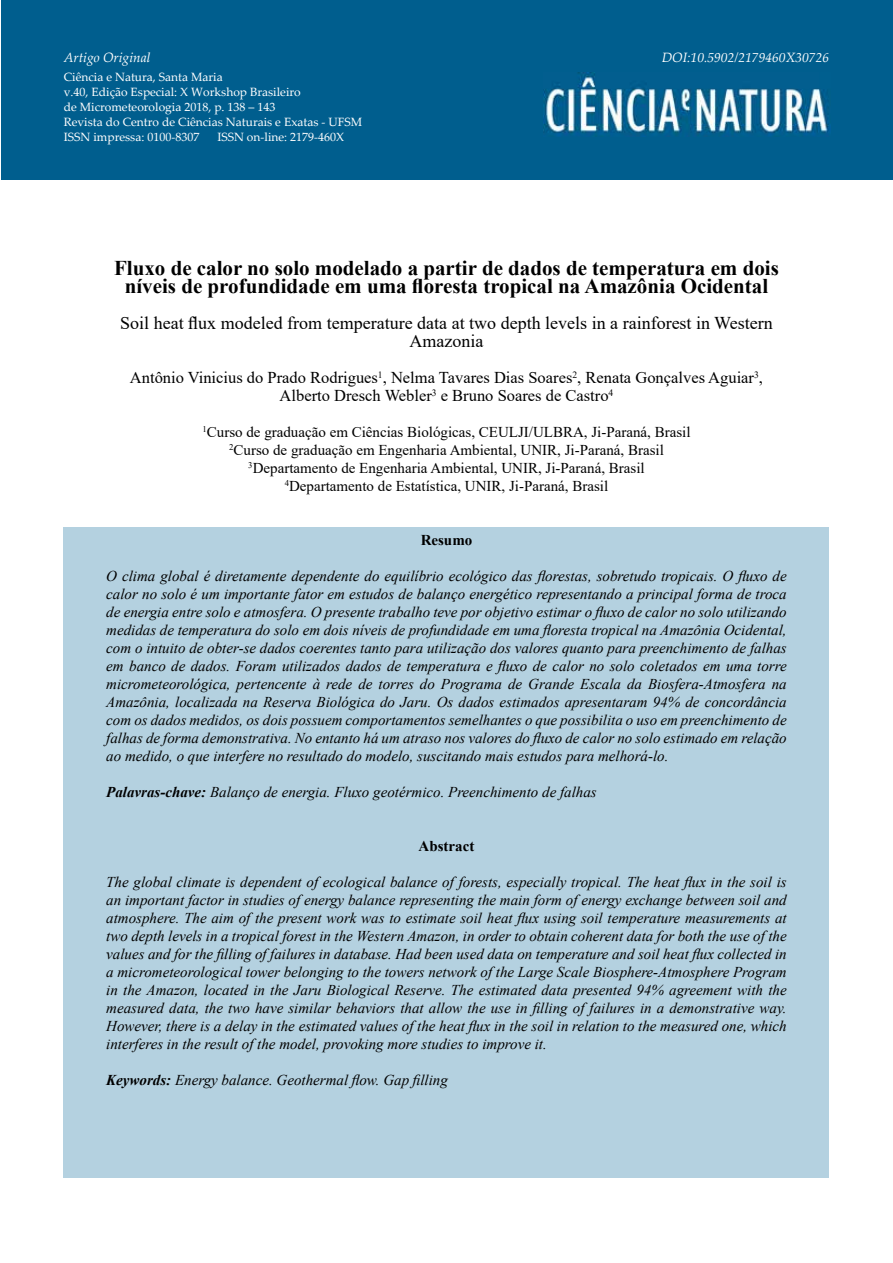
<style>
.page{position:relative;width:893px;height:1263px;background:#fff}
.page>*{position:absolute;margin:0;border:0;box-sizing:border-box;transform-origin:0 0}
.t1{font:700 21px/18px "Times New Roman";color:#000;text-align:center}
.t2{font:18px/18px "Times New Roman";color:#000;text-align:center}
.t3{font:16.5px/18px "Times New Roman";color:#000;text-align:center}
.t4{font:italic 15px/18px "Times New Roman";color:#000;text-align:justify}
.t5{font:15px/18px "Times New Roman";color:#000;text-align:center}
.t6{font:700 15px "Times New Roman";color:#000}
.t7{font:italic 13.5px "Palatino Linotype";color:#fff}
.t8{font:12px/15px "Palatino Linotype";color:#fff}
.s1{font-weight:700}
</style>
<div class="page">
<div style="left:1px;top:0;width:891px;height:180px;background:#005e8e"></div>
<img style="left:544px;top:73px;width:287px;height:63px">
<div style="left:64px;top:527px;width:765px;height:651px;background:#b4d1e0"></div>
<p class="t7" style="left:64px;top:48px;width:88px">Artigo Original</p>
<p class="t7" style="left:662px;top:48px;width:169px">DOI:10.5902/2179460X30726</p>
<p class="t8" style="left:64px;top:69px;width:300px">Ciência e Natura, Santa Maria<br>v.40, Edição Especial: X Workshop Brasileiro<br>de Micrometeorologia 2018, p. 138 – 143<br>Revista do Centro de Ciências Naturais e Exatas - UFSM ISSN impressa: 0100-8307</p>
<p class="t8" style="left:217px;top:129px;width:128px">ISSN on-line: 2179-460X</p>
<h1 class="t1" style="left:114px;top:259px;width:666px">Fluxo de calor no solo modelado a partir de dados de temperatura em dois níveis de profundidade em uma floresta tropical na Amazônia Ocidental</h1>
<p class="t2" style="left:120px;top:314px;width:654px">Soil heat flux modeled from temperature data at two depth levels in a rainforest in Western<br>Amazonia</p>
<p class="t3" style="left:130px;top:368px;width:635px">Antônio Vinicius do Prado Rodrigues<sup>1</sup>, Nelma Tavares Dias Soares<sup>2</sup>, Renata Gonçalves Aguiar<sup>3</sup>,<br>Alberto Dresch Webler<sup>3</sup> e Bruno Soares de Castro<sup>4</sup></p>
<p class="t5" style="left:202px;top:423px;width:490px"><sup>1</sup>Curso de graduação em Ciências Biológicas, CEULJI/ULBRA, Ji-Paraná, Brasil <sup>2</sup>Curso de graduação em Engenharia Ambiental, UNIR, Ji-Paraná, Brasil <sup>3</sup>Departamento de Engenharia Ambiental, UNIR, Ji-Paraná, Brasil <sup>4</sup>Departamento de Estatística, UNIR, Ji-Paraná, Brasil</p>
<p class="t6" style="left:421px;top:529px;width:53px">Resumo</p>
<p class="t4" style="left:106px;top:567px;width:682px">O clima global é diretamente dependente do equilíbrio ecológico das florestas, sobretudo tropicais. O fluxo de calor no solo é um importante fator em estudos de balanço energético representando a principal forma de troca de energia entre solo e atmosfera. O presente trabalho teve por objetivo estimar o fluxo de calor no solo utilizando medidas de temperatura do solo em dois níveis de profundidade em uma floresta tropical na Amazônia Ocidental, com o intuito de obter-se dados coerentes tanto para utilização dos valores quanto para preenchimento de falhas em banco de dados. Foram utilizados dados de temperatura e fluxo de calor no solo coletados em uma torre micrometeorológica, pertencente à rede de torres do Programa de Grande Escala da Biosfera-Atmosfera na Amazônia, localizada na Reserva Biológica do Jaru. Os dados estimados apresentaram 94% de concordância com os dados medidos, os dois possuem comportamentos semelhantes o que possibilita o uso em preenchimento de falhas de forma demonstrativa. No entanto há um atraso nos valores do fluxo de calor no solo estimado em relação ao medido, o que interfere no resultado do modelo, suscitando mais estudos para melhorá-lo.</p>
<p class="t4" style="left:106px;top:783px;width:492px"><span class="s1">Palavras-chave:</span> Balanço de energia. Fluxo geotérmico. Preenchimento de falhas</p>
<p class="t6" style="left:419px;top:835px;width:57px">Abstract</p>
<p class="t4" style="left:106px;top:873px;width:682px">The global climate is dependent of ecological balance of forests, especially tropical. The heat flux in the soil is an important factor in studies of energy balance representing the main form of energy exchange between soil and atmosphere. The aim of the present work was to estimate soil heat flux using soil temperature measurements at two depth levels in a tropical forest in the Western Amazon, in order to obtain coherent data for both the use of the values and for the filling of failures in database. Had been used data on temperature and soil heat flux collected in a micrometeorological tower belonging to the towers network of the Large Scale Biosphere-Atmosphere Program in the Amazon, located in the Jaru Biological Reserve. The estimated data presented 94% agreement with the measured data, the two have similar behaviors that allow the use in filling of failures in a demonstrative way.<br>However, there is a delay in the estimated values of the heat flux in the soil in relation to the measured one, which interferes in the result of the model, provoking more studies to improve it.</p>
<p class="t4" style="left:106px;top:1071px;width:343px"><span class="s1">Keywords:</span> Energy balance. Geothermal flow. Gap filling</p>
</div>
